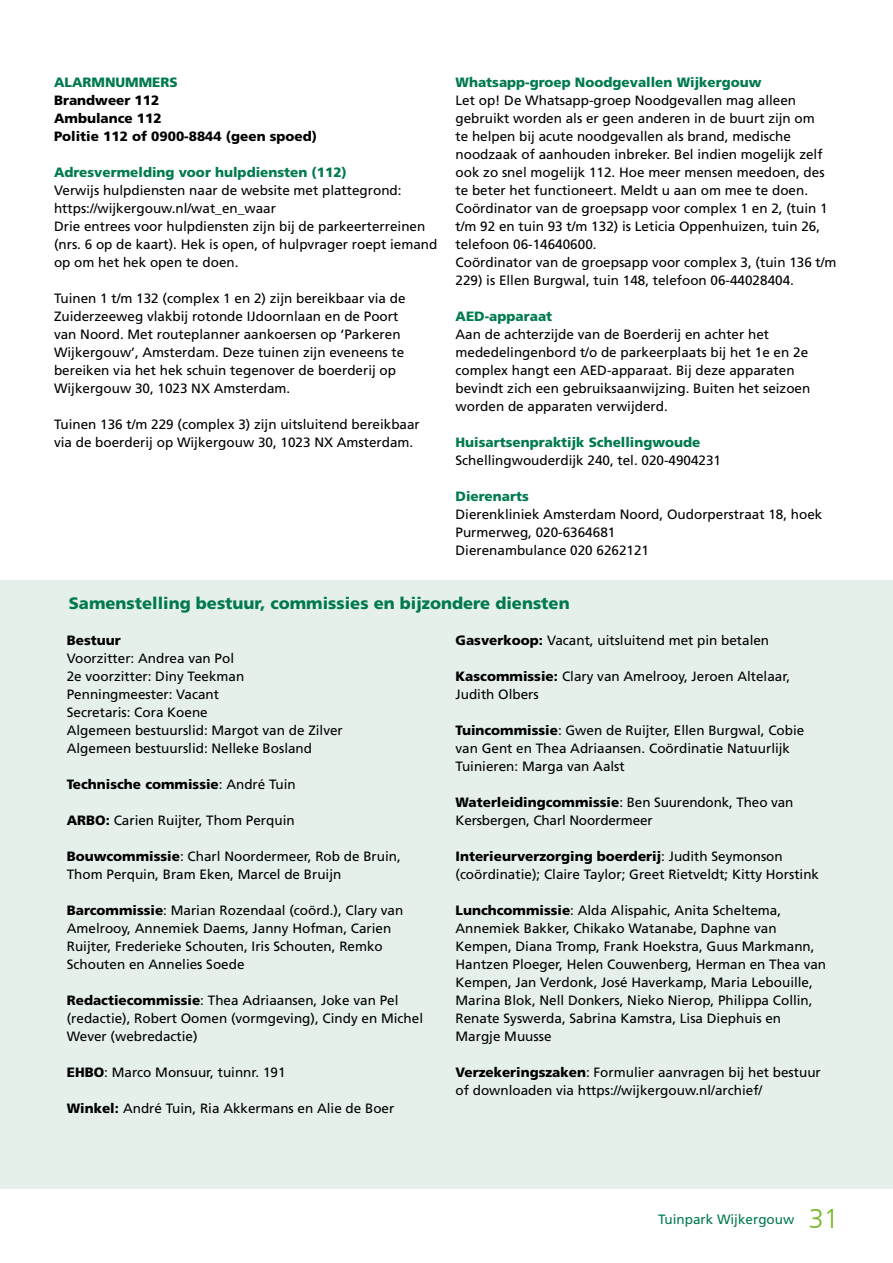
<style>
.page{position:relative;width:893px;height:1263px;background:#fff}
.page>*{position:absolute;margin:0;border:0;box-sizing:border-box;transform-origin:0 0}
.t1{font:900 16.5px "Frutiger";color:#007a4d}
.t2{font:13.5px/18px "Frutiger";color:#000}
.t3{font:900 13.5px "Frutiger";color:#007a4d}
.t4{font:900 13.5px/18px "Frutiger";color:#000}
.t5{font:13.5px "Frutiger";color:#007a4d}
.s1{font-weight:400}
.s2{font-weight:900}
.s3{font-weight:300;font-size:27px;color:#75b726}
</style>
<div class="page">
<div style="left:0;top:580px;width:893px;height:608px;background:#e6f0eb"></div>
<p class="t3" style="left:54px;top:74px;width:125px">ALARMNUMMERS</p>
<p class="t4" style="left:54px;top:91px;width:265px">Brandweer 112<br>Ambulance 112<br>Politie 112 of 0900-8844 (geen spoed)</p>
<p class="t3" style="left:54px;top:164px;width:294px">Adresvermelding voor hulpdiensten (112)</p>
<p class="t2" style="left:54px;top:181px;width:385px">Verwijs hulpdiensten naar de website met plattegrond: https://wijkergouw.nl/wat_en_waar<br>Drie entrees voor hulpdiensten zijn bij de parkeerterreinen (nrs. 6 op de kaart). Hek is open, of hulpvrager roept iemand op om het hek open te doen.</p>
<p class="t2" style="left:54px;top:289px;width:353px">Tuinen 1 t/m 132 (complex 1 en 2) zijn bereikbaar via de Zuiderzeeweg vlakbij rotonde IJdoornlaan en de Poort van Noord. Met routeplanner aankoersen op ‘Parkeren Wijkergouw’, Amsterdam. Deze tuinen zijn eveneens te bereiken via het hek schuin tegenover de boerderij op Wijkergouw 30, 1023 NX Amsterdam.</p>
<p class="t2" style="left:54px;top:415px;width:367px">Tuinen 136 t/m 229 (complex 3) zijn uitsluitend bereikbaar via de boerderij op Wijkergouw 30, 1023 NX Amsterdam.</p>
<p class="t3" style="left:455px;top:74px;width:307px">Whatsapp-groep Noodgevallen Wijkergouw</p>
<p class="t2" style="left:455px;top:91px;width:383px">Let op! De Whatsapp-groep Noodgevallen mag alleen gebruikt worden als er geen anderen in de buurt zijn om<br>te helpen bij acute noodgevallen als brand, medische noodzaak of aanhouden inbreker. Bel indien mogelijk zelf ook zo snel mogelijk 112. Hoe meer mensen meedoen, des te beter het functioneert. Meldt u aan om mee te doen.<br>Coördinator van de groepsapp voor complex 1 en 2, (tuin 1 t/m 92 en tuin 93 t/m 132) is Leticia Oppenhuizen, tuin 26, telefoon 06-14640600.<br>Coördinator van de groepsapp voor complex 3, (tuin 136 t/m 229) is Ellen Burgwal, tuin 148, telefoon 06-44028404.</p>
<p class="t3" style="left:455px;top:308px;width:98px">AED-apparaat</p>
<p class="t2" style="left:455px;top:325px;width:356px">Aan de achterzijde van de Boerderij en achter het mededelingenbord t/o de parkeerplaats bij het 1e en 2e complex hangt een AED-apparaat. Bij deze apparaten bevindt zich een gebruiksaanwijzing. Buiten het seizoen worden de apparaten verwijderd.</p>
<p class="t3" style="left:455px;top:434px;width:246px">Huisartsenpraktijk Schellingwoude</p>
<p class="t2" style="left:455px;top:451px;width:267px">Schellingwouderdijk 240, tel. 020-4904231</p>
<p class="t3" style="left:455px;top:488px;width:75px">Dierenarts</p>
<p class="t2" style="left:455px;top:505px;width:368px">Dierenkliniek Amsterdam Noord, Oudorperstraat 18, hoek<br>Purmerweg, 020-6364681<br>Dierenambulance 020 6262121</p>
<p class="t1" style="left:69px;top:593px;width:502px">Samenstelling bestuur, commissies en bijzondere diensten</p>
<p class="t4" style="left:67px;top:631px;width:56px">Bestuur</p>
<p class="t2" style="left:67px;top:649px;width:278px">Voorzitter: Andrea van Pol<br>2e voorzitter: Diny Teekman<br>Penningmeester: Vacant<br>Secretaris: Cora Koene<br>Algemeen bestuurslid: Margot van de Zilver<br>Algemeen bestuurslid: Nelleke Bosland</p>
<p class="t4" style="left:67px;top:775px;width:231px">Technische commissie<span class="s1">: André Tuin</span></p>
<p class="t2" style="left:67px;top:811px;width:229px"><span class="s2">ARBO:</span> Carien Ruijter, Thom Perquin</p>
<p class="t2" style="left:67px;top:847px;width:336px"><span class="s2">Bouwcommissie</span>: Charl Noordermeer, Rob de Bruin,<br>Thom Perquin, Bram Eken, Marcel de Bruijn</p>
<p class="t2" style="left:67px;top:901px;width:338px"><span class="s2">Barcommissie</span>: Marian Rozendaal (coörd.), Clary van Amelrooy, Annemiek Daems, Janny Hofman, Carien Ruijter, Frederieke Schouten, Iris Schouten, Remko Schouten en Annelies Soede</p>
<p class="t2" style="left:67px;top:991px;width:358px"><span class="s2">Redactiecommissie</span>: Thea Adriaansen, Joke van Pel (redactie), Robert Oomen (vormgeving), Cindy en Michel<br>Wever (webredactie)</p>
<p class="t2" style="left:67px;top:1063px;width:220px"><span class="s2">EHBO</span>: Marco Monsuur, tuinnr. 191</p>
<p class="t2" style="left:67px;top:1099px;width:329px"><span class="s2">Winkel:</span> André Tuin, Ria Akkermans en Alie de Boer</p>
<p class="t2" style="left:455px;top:631px;width:315px"><span class="s2">Gasverkoop:</span> Vacant, uitsluitend met pin betalen</p>
<p class="t2" style="left:455px;top:667px;width:336px"><span class="s2">Kascommissie:</span> Clary van Amelrooy, Jeroen Altelaar,<br>Judith Olbers</p>
<p class="t2" style="left:455px;top:721px;width:350px"><span class="s2">Tuincommissie</span>: Gwen de Ruijter, Ellen Burgwal, Cobie van Gent en Thea Adriaansen. Coördinatie Natuurlijk<br>Tuinieren: Marga van Aalst</p>
<p class="t2" style="left:455px;top:793px;width:339px"><span class="s2">Waterleidingcommissie</span>: Ben Suurendonk, Theo van<br>Kersbergen, Charl Noordermeer</p>
<p class="t2" style="left:455px;top:847px;width:365px"><span class="s2">Interieurverzorging boerderij</span>: Judith Seymonson (coördinatie); Claire Taylor; Greet Rietveldt; Kitty Horstink</p>
<p class="t2" style="left:455px;top:901px;width:372px"><span class="s2">Lunchcommissie</span>: Alda Alispahic, Anita Scheltema, Annemiek Bakker, Chikako Watanabe, Daphne van Kempen, Diana Tromp, Frank Hoekstra, Guus Markmann, Hantzen Ploeger, Helen Couwenberg, Herman en Thea van Kempen, Jan Verdonk, José Haverkamp, Maria Lebouille, Marina Blok, Nell Donkers, Nieko Nierop, Philippa Collin, Renate Syswerda, Sabrina Kamstra, Lisa Diephuis en Margje Muusse</p>
<p class="t2" style="left:455px;top:1063px;width:367px"><span class="s2">Verzekeringszaken</span>: Formulier aanvragen bij het bestuur of downloaden via https://wijkergouw.nl/archief/</p>
<p class="t5" style="left:658px;top:1211px;width:182px">Tuinpark Wijkergouw <span class="s3">31</span></p>
</div>
